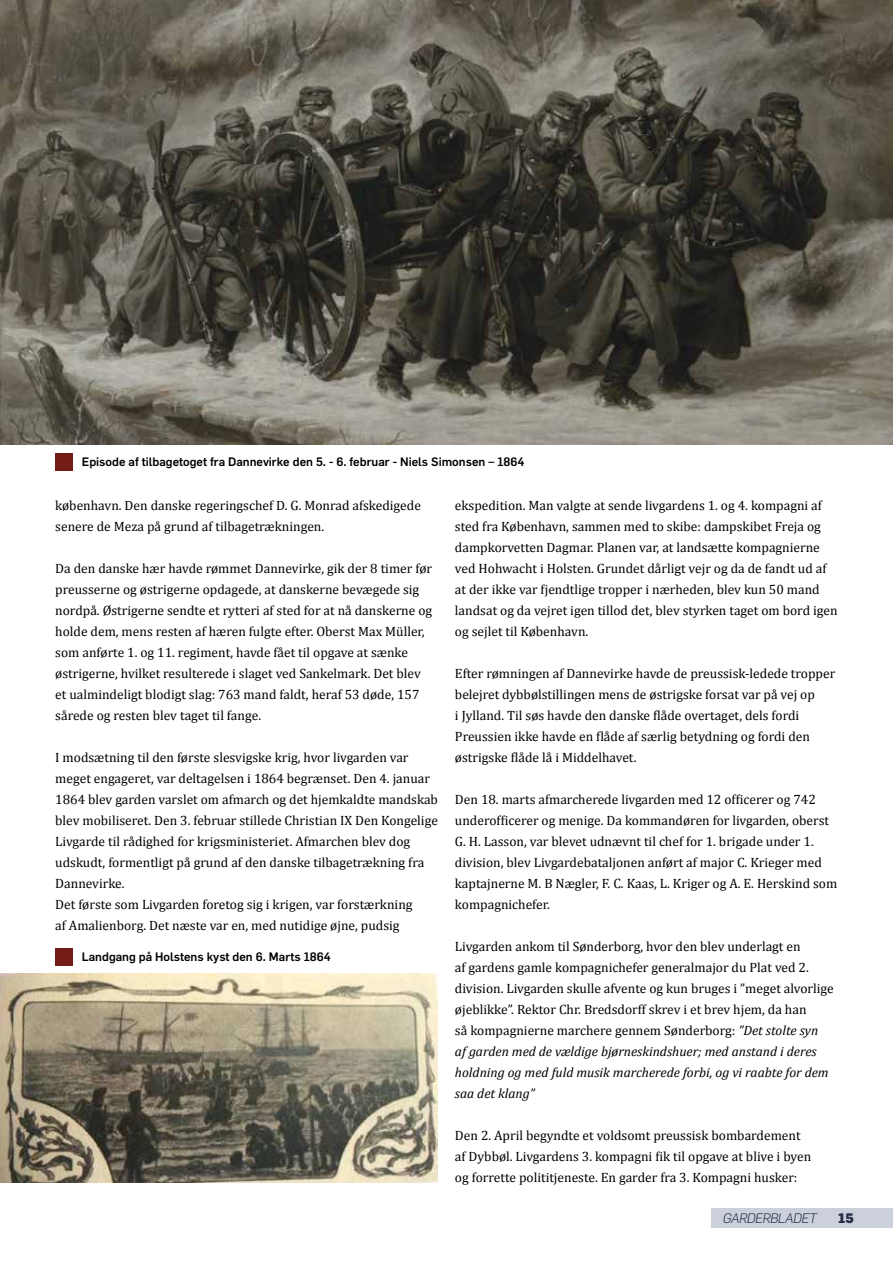
<style>
.page{position:relative;width:893px;height:1263px;background:#fff}
.page>*{position:absolute;margin:0;border:0;box-sizing:border-box;transform-origin:0 0}
.t1{font:13.5px/21px "Cambria";color:#000}
.t2{font:italic 300 13.5px "Flama";letter-spacing:-.04em;color:#252f49}
.t3{font:900 13.5px "Flama";color:#252f49}
.t4{font:500 12px "Flama";color:#000}
.s1{font-style:italic}
</style>
<div class="page">
<img style="left:0;top:0;width:893px;height:444px">
<div style="left:712px;top:1209px;width:181px;height:19px;background:#cbd0db"></div>
<img style="left:0;top:974px;width:438px;height:208px">
<div style="left:55px;top:453px;width:17px;height:17px;background:#741c18"></div>
<div style="left:55px;top:948px;width:17px;height:17px;background:#741c18"></div>
<p class="t4" style="left:82px;top:453px;width:444px">Episode af tilbagetoget fra Dannevirke den 5. - 6. februar - Niels Simonsen – 1864</p>
<p class="t1" style="left:55px;top:495px;width:367px">københavn. Den danske regeringschef D. G. Monrad afskedigede senere de Meza på grund af tilbagetrækningen.</p>
<p class="t1" style="left:55px;top:558px;width:378px">Da den danske hær havde rømmet Dannevirke, gik der 8 timer før preusserne og østrigerne opdagede, at danskerne bevægede sig nordpå. Østrigerne sendte et rytteri af sted for at nå danskerne og holde dem, mens resten af hæren fulgte efter. Oberst Max Müller, som anførte 1. og 11. regiment, havde fået til opgave at sænke østrigerne, hvilket resulterede i slaget ved Sankelmark. Det blev et ualmindeligt blodigt slag: 763 mand faldt, heraf 53 døde, 157 sårede og resten blev taget til fange.</p>
<p class="t1" style="left:55px;top:747px;width:384px">I modsætning til den første slesvigske krig, hvor livgarden var meget engageret, var deltagelsen i 1864 begrænset. Den 4. januar 1864 blev garden varslet om afmarch og det hjemkaldte mandskab blev mobiliseret. Den 3. februar stillede Christian IX Den Kongelige Livgarde til rådighed for krigsministeriet. Afmarchen blev dog udskudt, formentligt på grund af den danske tilbagetrækning fra Dannevirke.<br>Det første som Livgarden foretog sig i krigen, var forstærkning<br>af Amalienborg. Det næste var en, med nutidige øjne, pudsig</p>
<p class="t4" style="left:82px;top:948px;width:251px">Landgang på Holstens kyst den 6. Marts 1864</p>
<p class="t1" style="left:455px;top:495px;width:384px">ekspedition. Man valgte at sende livgardens 1. og 4. kompagni af sted fra København, sammen med to skibe: dampskibet Freja og dampkorvetten Dagmar. Planen var, at landsætte kompagnierne ved Hohwacht i Holsten. Grundet dårligt vejr og da de fandt ud af at der ikke var fjendtlige tropper i nærheden, blev kun 50 mand landsat og da vejret igen tillod det, blev styrken taget om bord igen og sejlet til København.</p>
<p class="t1" style="left:455px;top:663px;width:382px">Efter rømningen af Dannevirke havde de preussisk-ledede tropper belejret dybbølstillingen mens de østrigske forsat var på vej op<br>i Jylland. Til søs havde den danske flåde overtaget, dels fordi Preussien ikke havde en flåde af særlig betydning og fordi den østrigske flåde lå i Middelhavet.</p>
<p class="t1" style="left:455px;top:789px;width:384px">Den 18. marts afmarcherede livgarden med 12 officerer og 742 underofficerer og menige. Da kommandøren for livgarden, oberst G. H. Lasson, var blevet udnævnt til chef for 1. brigade under 1. division, blev Livgardebataljonen anført af major C. Krieger med kaptajnerne M. B Nægler, F. C. Kaas, L. Kriger og A. E. Herskind som kompagnichefer.</p>
<p class="t1" style="left:455px;top:936px;width:380px">Livgarden ankom til Sønderborg, hvor den blev underlagt en<br>af gardens gamle kompagnichefer generalmajor du Plat ved 2. division. Livgarden skulle afvente og kun bruges i ”meget alvorlige øjeblikke”. Rektor Chr. Bredsdorff skrev i et brev hjem, da han<br>så kompagnierne marchere gennem Sønderborg: <span class="s1">”Det stolte syn<br>af garden med de vældige bjørneskindshuer; med anstand i deres holdning og med fuld musik marcherede forbi, og vi raabte for dem saa det klang”</span></p>
<p class="t1" style="left:455px;top:1125px;width:358px">Den 2. April begyndte et voldsomt preussisk bombardement af Dybbøl. Livgardens 3. kompagni fik til opgave at blive i byen og forrette polititjeneste. En garder fra 3. Kompagni husker:</p>
<p class="t2" style="left:723px;top:1209px;width:95px">GARDERBLADET</p>
<p class="t3" style="left:838px;top:1208px;width:17px">15</p>
</div>
